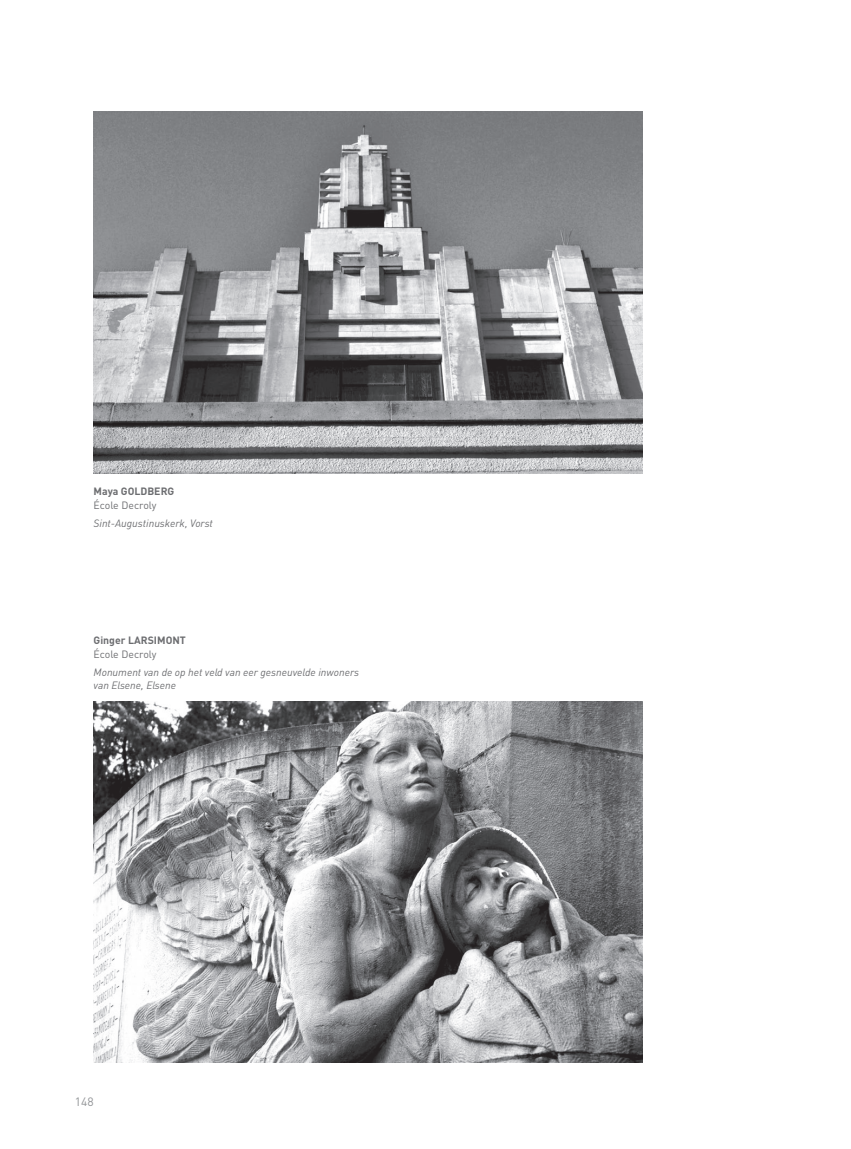
<style>
.page{position:relative;width:851px;height:1149px;background:#fff}
.page>*{position:absolute;margin:0;border:0;box-sizing:border-box;transform-origin:0 0}
.t1{font:12px "DIN";color:#939598}
.t2{font:italic 10.5px/13.5px "DINOT";color:#6c6d70}
.t3{font:700 10.5px "DIN";color:#6c6d70}
.t4{font:10.5px "DIN";color:#6c6d70}
</style>
<div class="page">
<img style="left:94px;top:112px;width:548px;height:361px">
<img style="left:94px;top:701px;width:548px;height:361px">
<p class="t3" style="left:94px;top:484px;width:82px">Maya GOLDBERG</p>
<p class="t4" style="left:94px;top:498px;width:64px">École Decroly</p>
<p class="t2" style="left:94px;top:516px;width:121px">Sint-Augustinuskerk, Vorst</p>
<p class="t3" style="left:94px;top:633px;width:80px">Ginger LARSI MONT</p>
<p class="t4" style="left:94px;top:647px;width:64px">École Decroly</p>
<p class="t2" style="left:94px;top:664px;width:267px">Monument van de op het veld van eer gesneuvelde inwoners van Elsene, Elsene</p>
<p class="t1" style="left:75px;top:1094px;width:20px">148</p>
</div>
